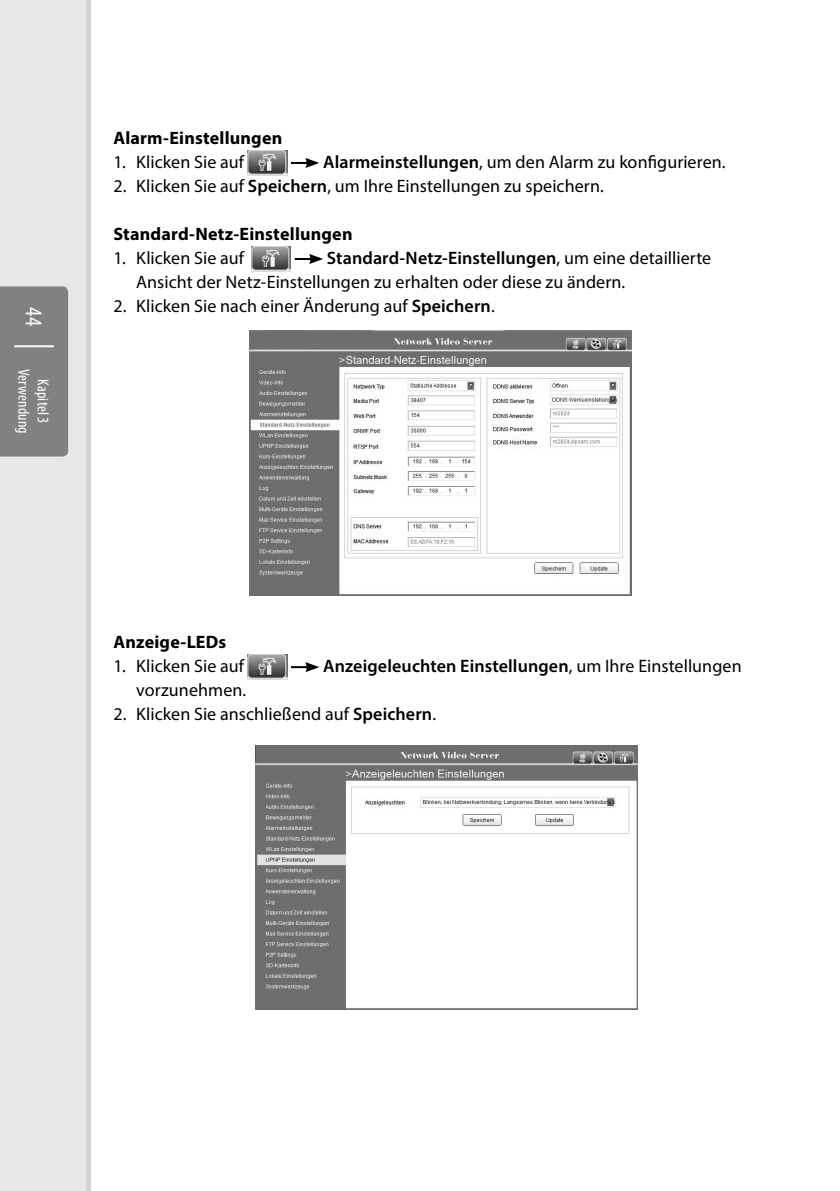
<style>
.page{position:relative;width:840px;height:1191px;background:#fff}
.page>*{position:absolute;margin:0;border:0;box-sizing:border-box;transform-origin:0 0}
.t1{font:condensed 24px "Myriad Pro";color:#fff}
.t2{font:18px/24px "Myriad Pro";letter-spacing:.005em;color:#000}
.t3{font:700 18px "Myriad Pro";letter-spacing:.01em;color:#000}
.t4{font:600 18px "Myriad Pro";letter-spacing:.005em;color:#000}
.t5{font:condensed 16px/19.2px "Myriad Pro";letter-spacing:.01em;color:#fff;text-align:center}
.s1{font-weight:600}
.s2{font-weight:400}
</style>
<div class="page">
<div style="left:0;top:0;width:91px;height:1191px;background:linear-gradient(to bottom,#d2d2d2,#d2d2d2)"></div>
<div style="left:0;top:0;width:85px;height:1191px;background:#e7e7e7"></div>
<div style="left:0;top:286px;width:68px;height:170px;background:#818181"></div>
<hr style="left:14px;top:345px;width:40px;height:2px;background:#fff">
<img style="left:248px;top:150px;width:39px;height:25px">
<svg style="left:291px;top:158px;width:28px;height:10px"></svg>
<img style="left:252px;top:246px;width:39px;height:25px">
<svg style="left:294px;top:254px;width:29px;height:10px"></svg>
<img style="left:248px;top:654px;width:39px;height:25px">
<svg style="left:291px;top:662px;width:28px;height:10px"></svg>
<img style="left:249px;top:331px;width:382px;height:264px">
<img style="left:255px;top:746px;width:381px;height:263px">
<h1 class="t1" style="left:48px;top:307px;width:20px;rotate:90deg">44</h1>
<p class="t5" style="left:53px;top:369px;width:66px;rotate:90deg">Kapitel 3<br>Verwendung</p>
<p class="t3" style="left:113px;top:126px;width:170px">Alarm-Einstellungen</p>
<p class="t2" style="left:113px;top:150px;width:132px">1. Klicken Sie auf</p>
<p class="t2" style="left:323px;top:150px;width:404px"><span class="s1">Alarmeinstellungen</span>, um den Alarm zu konfigurieren.</p>
<p class="t2" style="left:113px;top:174px;width:491px">2. Klicken Sie auf <span class="s1">Speichern</span>, um Ihre Einstellungen zu speichern.</p>
<p class="t3" style="left:113px;top:222px;width:240px">Standard-Netz-Einstellungen</p>
<p class="t2" style="left:113px;top:246px;width:132px">1. Klicken Sie auf</p>
<p class="t2" style="left:136px;top:246px;width:576px;text-indent:191px"><span class="s1">Standard-Netz-Einstellungen</span>, um eine detaillierte<br>Ansicht der Netz-Einstellungen zu erhalten oder diese zu ändern.</p>
<p class="t2" style="left:113px;top:294px;width:382px">2. Klicken Sie nach einer Änderung auf <span class="s1">Speichern</span>.</p>
<p class="t3" style="left:113px;top:630px;width:114px">Anzeige-LEDs</p>
<p class="t2" style="left:113px;top:654px;width:132px">1. Klicken Sie auf</p>
<p class="t4" style="left:323px;top:655px;width:420px">Anzeigeleuchten Einstellungen<span class="s2">, um Ihre Einstellungen</span></p>
<p class="t2" style="left:136px;top:678px;width:112px">vorzunehmen.</p>
<p class="t2" style="left:113px;top:702px;width:324px">2. Klicken Sie anschließend auf <span class="s1">Speichern</span>.</p>
</div>
